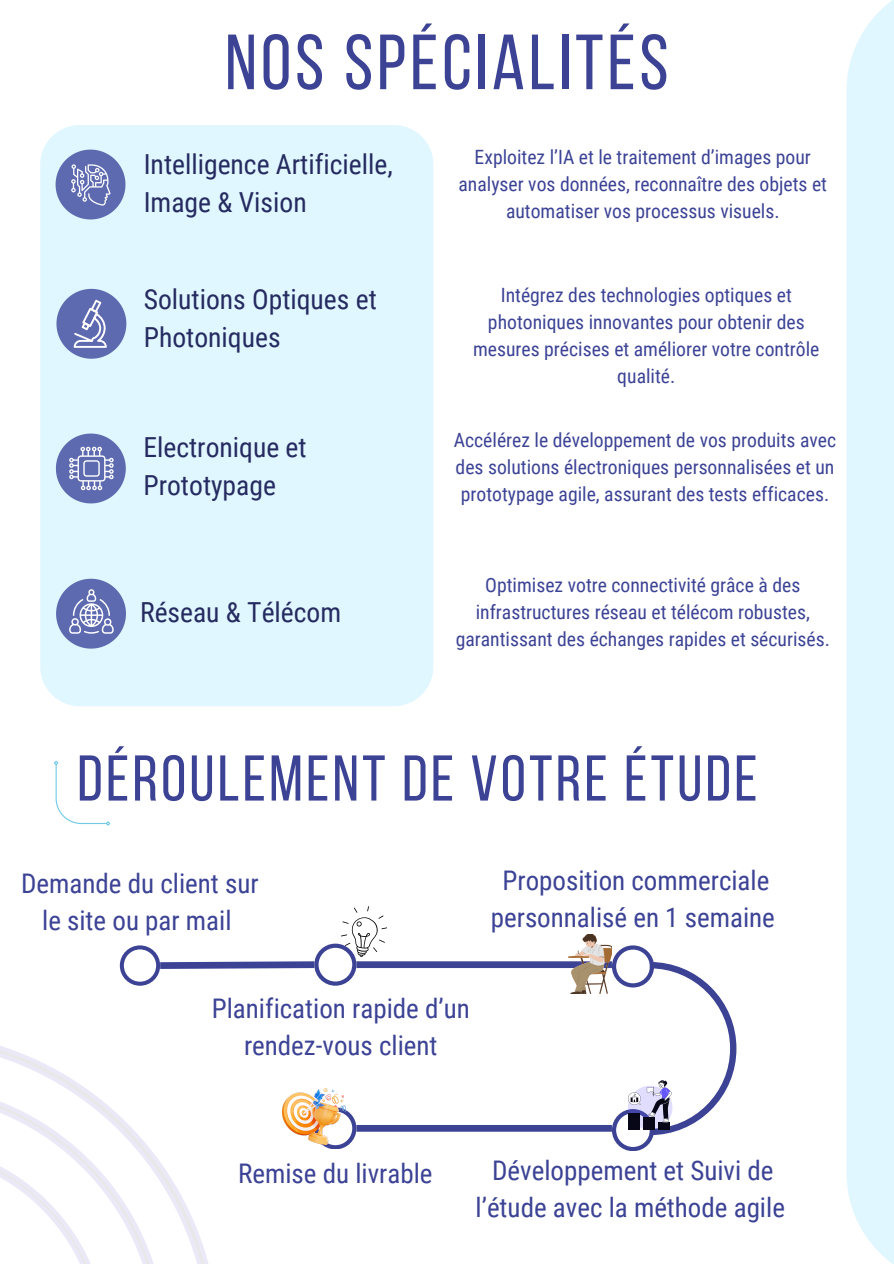
<style>
.page{position:relative;width:894px;height:1264px;background:#fff}
.page>*{position:absolute;margin:0;border:0;box-sizing:border-box;transform-origin:0 0}
.t1{font:78px "Bebas Neue";letter-spacing:.05em;color:#3c4395}
.t2{font:64.5px "Bebas Neue";letter-spacing:.05em;color:#3c4395}
.t3{font:27.6px/38.1px "Roboto Condensed";color:#252b60}
.t4{font:27px/37.2px "Roboto Condensed";color:#3c4395;text-align:center}
.t5{font:19.65px/27px "Roboto Condensed";color:#3c4395;text-align:center}
</style>
<div class="page">
<div style="left:846px;top:0;width:47px;height:1263px;background:#e1f7ff"></div>
<div style="left:40px;top:125px;width:393px;height:581px;background:#e1f7ff;border-radius:39px"></div>
<div style="left:356px;top:961px;width:255px;height:7px;background:#3c4395"></div>
<svg style="left:320px;top:1110px;width:36px;height:38px"></svg>
<div style="left:356px;top:1124px;width:255px;height:7px;background:#3c4395"></div>
<svg style="left:611px;top:945px;width:125px;height:205px"></svg>
<svg style="left:120px;top:906px;width:267px;height:79px"></svg>
<svg style="left:568px;top:934px;width:44px;height:59px"></svg>
<img style="left:283px;top:1088px;width:63px;height:56px">
<img style="left:0;top:1046px;width:208px;height:217px">
<svg style="left:54px;top:760px;width:57px;height:66px"></svg>
<svg style="left:56px;top:578px;width:70px;height:70px"></svg>
<svg style="left:56px;top:433px;width:70px;height:70px"></svg>
<svg style="left:56px;top:289px;width:70px;height:69px"></svg>
<svg style="left:56px;top:150px;width:69px;height:69px"></svg>
<p class="t1" style="left:225px;top:31px;width:445px">NOS SPÉCIALITÉS</p>
<p class="t3" style="left:144px;top:145px;width:250px">Intelligence Artificielle,<br>Image &amp; Vision</p>
<p class="t3" style="left:144px;top:280px;width:234px">Solutions Optiques et<br>Photoniques</p>
<p class="t3" style="left:143px;top:429px;width:165px">Electronique et<br>Prototypage</p>
<p class="t3" style="left:140px;top:593px;width:203px">Réseau &amp; Télécom</p>
<p class="t5" style="left:458px;top:143px;width:370px">Exploitez l’IA et le traitement d’images pour analyser vos données, reconnaître des objets et automatiser vos processus visuels.</p>
<h3 class="t5" style="left:473px;top:282px;width:348px">Intégrez des technologies optiques et photoniques innovantes pour obtenir des mesures précises et améliorer votre contrôle qualité.</h3>
<h3 class="t5" style="left:453px;top:427px;width:384px;text-align:justify">Accélérez le développement de vos produits avec des solutions électroniques personnalisées et un prototypage agile, assurant des tests efficaces.</h3>
<p class="t5" style="left:455px;top:572px;width:375px">Optimisez votre connectivité grâce à des infrastructures réseau et télécom robustes, garantissant des échanges rapides et sécurisés.</p>
<p class="t2" style="left:77px;top:752px;width:681px">DÉROULEMENT DE VOTRE ÉTUDE</p>
<p class="t4" style="left:21px;top:865px;width:239px">Demande du client sur le site ou par mail</p>
<h3 class="t4" style="left:490px;top:861px;width:285px">Proposition commerciale personnalisé en 1 semaine</h3>
<h1 class="t4" style="left:212px;top:990px;width:259px">Planification rapide d’un rendez-vous client</h1>
<p class="t4" style="left:238px;top:1154px;width:196px">Remise du livrable</p>
<p class="t4" style="left:475px;top:1151px;width:311px">Développement et Suivi de l’étude avec la méthode agile</p>
</div>
